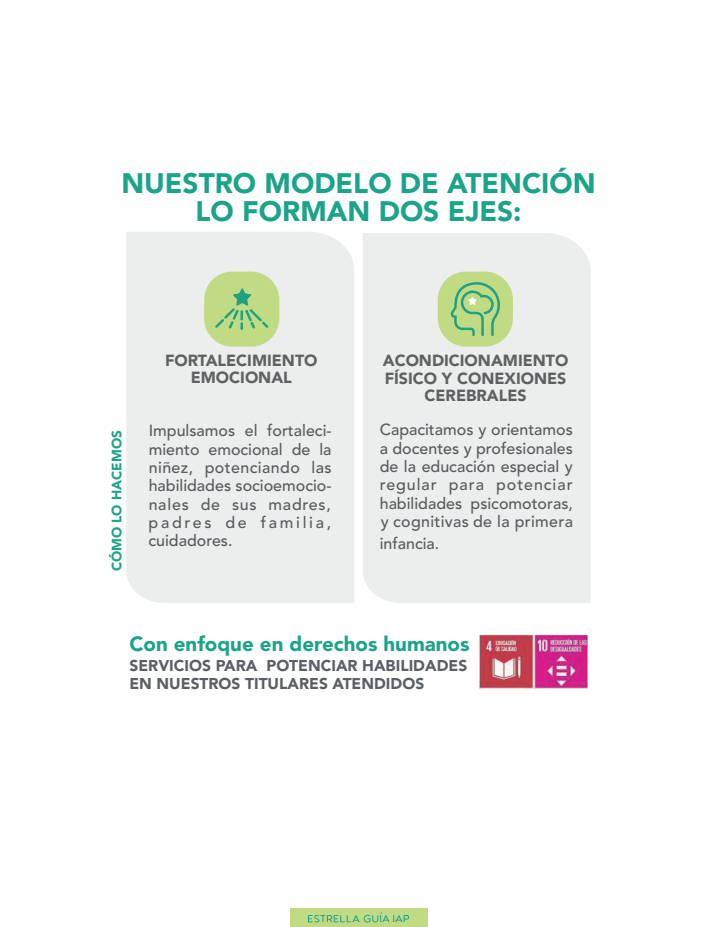
<style>
.page{position:relative;width:717px;height:927px;background:#fff}
.page>*{position:absolute;margin:0;border:0;box-sizing:border-box;transform-origin:0 0}
.t1{font:900 28px/28.4px "Avenir LT Std";color:#1ca488;text-align:center}
.t2{font:900 20.4px "Avenir LT Std";color:#1ca488}
.t3{font:500 16px/18.4px "Avenir LT Std";color:#575b5d;text-align:justify}
.t4{font:900 16px/17.2px "Avenir LT Std";color:#5d6162;text-align:center}
.t5{font:900 15.6px/18.8px "Avenir LT Std";color:#5b6066}
.t6{font:900 13.6px "Avenir LT Std";color:#1ca488}
</style>
<div class="page">
<div style="left:290px;top:908px;width:137px;height:19px;background:#c1db85"></div>
<svg style="left:308px;top:912px;width:101px;height:10px"></svg>
<div style="left:126px;top:232px;width:228px;height:371px;background:#eceded"></div>
<div style="left:363px;top:233px;width:227px;height:370px;background:#eceded"></div>
<div style="left:204px;top:272px;width:75px;height:75px;background:#c1db85;border-radius:28px"></div>
<svg style="left:215px;top:288px;width:53px;height:42px"></svg>
<div style="left:437px;top:272px;width:75px;height:75px;background:#c1db85;border-radius:28px"></div>
<svg style="left:450px;top:282px;width:50px;height:54px"></svg>
<img style="left:479px;top:636px;width:108px;height:53px">
<h1 class="t1" style="left:121px;top:169px;width:475px">NUESTRO MODELO DE ATENCIÓN<br>LO FORMAN DOS EJES:</h1>
<p class="t6" style="left:109px;top:571px;width:143px;rotate:-90deg">CÓMO LO HACEMOS</p>
<p class="t4" style="left:165px;top:352px;width:154px">FORTALECIMIENTO<br>EMOCIONAL</p>
<p class="t4" style="left:382px;top:352px;width:187px">ACONDICIONAMIENTO<br>FÍSICO Y CONEXIONES<br>CEREBRALES</p>
<p class="t3" style="left:148px;top:422px;width:184px">Impulsamos el fortaleci&shy;miento emocional de la niñez, potenciando las habilidades socioemocio&shy;nales de sus madres, padres de familia, cuidadores.</p>
<p class="t3" style="left:379px;top:421px;width:195px">Capacitamos y orientamos a docentes y profesionales de la educación especial y regular para potenciar habilidades psicomotoras, y cognitivas de la primera</p>
<p class="t3" style="left:379px;top:534px;width:61px">infancia.</p>
<p class="t2" style="left:129px;top:631px;width:341px">Con enfoque en derechos humanos</p>
<p class="t5" style="left:129px;top:656px;width:339px">SERVICIOS PARA POTENCIAR HABILIDADES<br>EN NUESTROS TITULARES ATENDIDOS</p>
</div>
